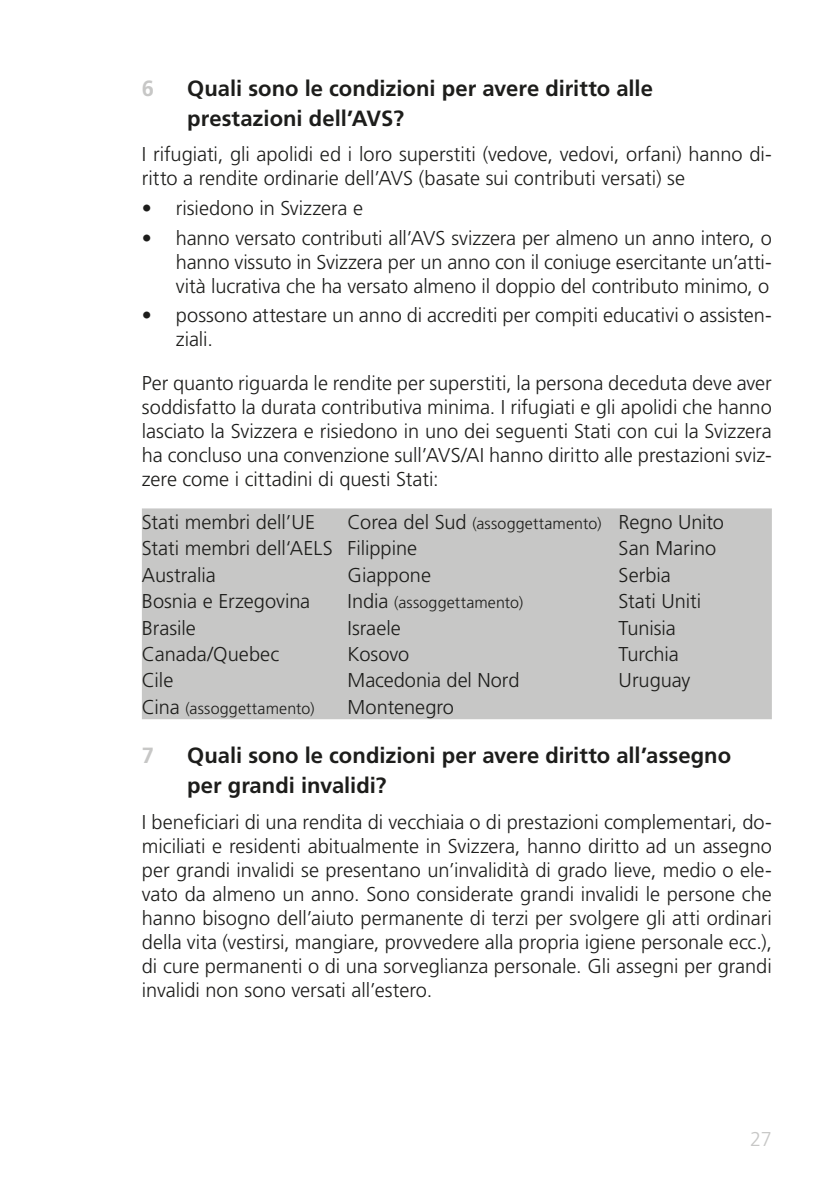
<style>
.page{position:relative;width:840px;height:1191px;background:#fff}
.page>*{position:absolute;margin:0;border:0;box-sizing:border-box;transform-origin:0 0}
.t1{font:700 22px/30px "Frutiger LT Std";color:#1d1d1b}
.t2{font:700 22px "Frutiger LT Std";color:#c7c7c6}
.Grundtext{font:300 20px/24px "Frutiger LT Std";letter-spacing:-.005em;color:#1d1d1b;text-align:justify}
.Text_vor_Aufzählung{font:300 20px/24px "Frutiger LT Std";color:#1d1d1b}
.t3{font:300 20px "Frutiger LT Std";color:#c7c7c6}
.Grundtext-2{font:300 16px "Frutiger LT Std";letter-spacing:.01em;color:#1d1d1b}
.s1{font-size:20px}
</style>
<div class="page">
<div style="left:142px;top:508px;width:629px;height:211px;background:#c7c7c6"></div>
<p class="t2" style="left:142px;top:75px;width:14px">6</p>
<p class="t1" style="left:187px;top:73px;width:467px">Quali sono le condizioni per avere diritto alle prestazioni dell’AVS?</p>
<p class="Text_vor_Aufzählung" style="left:142px;top:143px;width:631px">I rifugiati, gli apolidi ed i loro superstiti (vedove, vedovi, orfani) hanno di&shy;ritto a rendite ordinarie dell’AVS (basate sui contributi versati) se</p>
<p class="Grundtext" style="left:142px;top:196px;width:222px">• risiedono in Svizzera e</p>
<p class="Grundtext" style="left:176px;top:226px;width:597px;text-indent:-34px">• hanno versato contributi all’AVS svizzera per almeno un anno intero, o hanno vissuto in Svizzera per un anno con il coniuge esercitante un’atti&shy;vità lucrativa che ha versato almeno il doppio del contributo minimo, o</p>
<p class="Grundtext" style="left:176px;top:304px;width:597px;text-indent:-34px">• possono attestare un anno di accrediti per compiti educativi o assisten&shy;ziali.</p>
<p class="Grundtext" style="left:142px;top:371px;width:631px">Per quanto riguarda le rendite per superstiti, la persona deceduta deve aver soddisfatto la durata contributiva minima. I rifugiati e gli apolidi che hanno lasciato la Svizzera e risiedono in uno dei seguenti Stati con cui la Svizzera ha concluso una convenzione sull’AVS/AI hanno diritto alle prestazioni sviz&shy;zere come i cittadini di questi Stati:</p>
<p class="Grundtext" style="left:142px;top:510px;width:174px">Stati membri dell’UE</p>
<p class="Grundtext-2" style="left:347px;top:514px;width:255px"><span class="s1">Corea del Sud</span> (assoggettamento)</p>
<p class="Grundtext" style="left:618px;top:510px;width:107px">Regno Unito</p>
<p class="Grundtext" style="left:142px;top:537px;width:192px">Stati membri dell‘AELS</p>
<p class="Grundtext" style="left:347px;top:537px;width:71px">Filippine</p>
<p class="Grundtext" style="left:618px;top:537px;width:99px">San Marino</p>
<p class="Grundtext" style="left:142px;top:563px;width:75px">Australia</p>
<p class="Grundtext" style="left:347px;top:563px;width:85px">Giappone</p>
<p class="Grundtext" style="left:618px;top:563px;width:54px">Serbia</p>
<p class="Grundtext" style="left:142px;top:589px;width:170px">Bosnia e Erzegovina</p>
<p class="Grundtext-2" style="left:347px;top:593px;width:177px"><span class="s1">India</span> (assoggettamento)</p>
<p class="Grundtext" style="left:618px;top:589px;width:84px">Stati Uniti</p>
<p class="Grundtext" style="left:142px;top:616px;width:55px">Brasile</p>
<p class="Grundtext" style="left:347px;top:616px;width:55px">Israele</p>
<p class="Grundtext" style="left:618px;top:616px;width:59px">Tunisia</p>
<p class="Grundtext" style="left:142px;top:642px;width:139px">Canada/Quebec</p>
<p class="Grundtext" style="left:347px;top:642px;width:63px">Kosovo</p>
<p class="Grundtext" style="left:618px;top:642px;width:62px">Turchia</p>
<p class="Grundtext" style="left:142px;top:668px;width:33px">Cile</p>
<p class="Grundtext" style="left:347px;top:668px;width:173px">Macedonia del Nord</p>
<p class="Grundtext" style="left:618px;top:668px;width:73px">Uruguay</p>
<p class="Grundtext-2" style="left:142px;top:699px;width:174px"><span class="s1">Cina</span> (assoggettamento)</p>
<p class="Grundtext" style="left:347px;top:695px;width:108px">Montenegro</p>
<p class="t2" style="left:142px;top:742px;width:14px">7</p>
<p class="t1" style="left:187px;top:741px;width:545px">Quali sono le condizioni per avere diritto all’assegno per grandi invalidi?</p>
<p class="Grundtext" style="left:142px;top:810px;width:631px">I beneficiari di una rendita di vecchiaia o di prestazioni complementari, do&shy;miciliati e residenti abitualmente in Svizzera, hanno diritto ad un assegno per grandi invalidi se presentano un’invalidità di grado lieve, medio o ele&shy;vato da almeno un anno. Sono considerate grandi invalidi le persone che hanno bisogno dell’aiuto permanente di terzi per svolgere gli atti ordinari della vita (vestirsi, mangiare, provvedere alla propria igiene personale ecc.), di cure permanenti o di una sorveglianza personale. Gli assegni per grandi invalidi non sono versati all’estero.</p>
<p class="t3" style="left:749px;top:1127px;width:23px">27</p>
</div>
